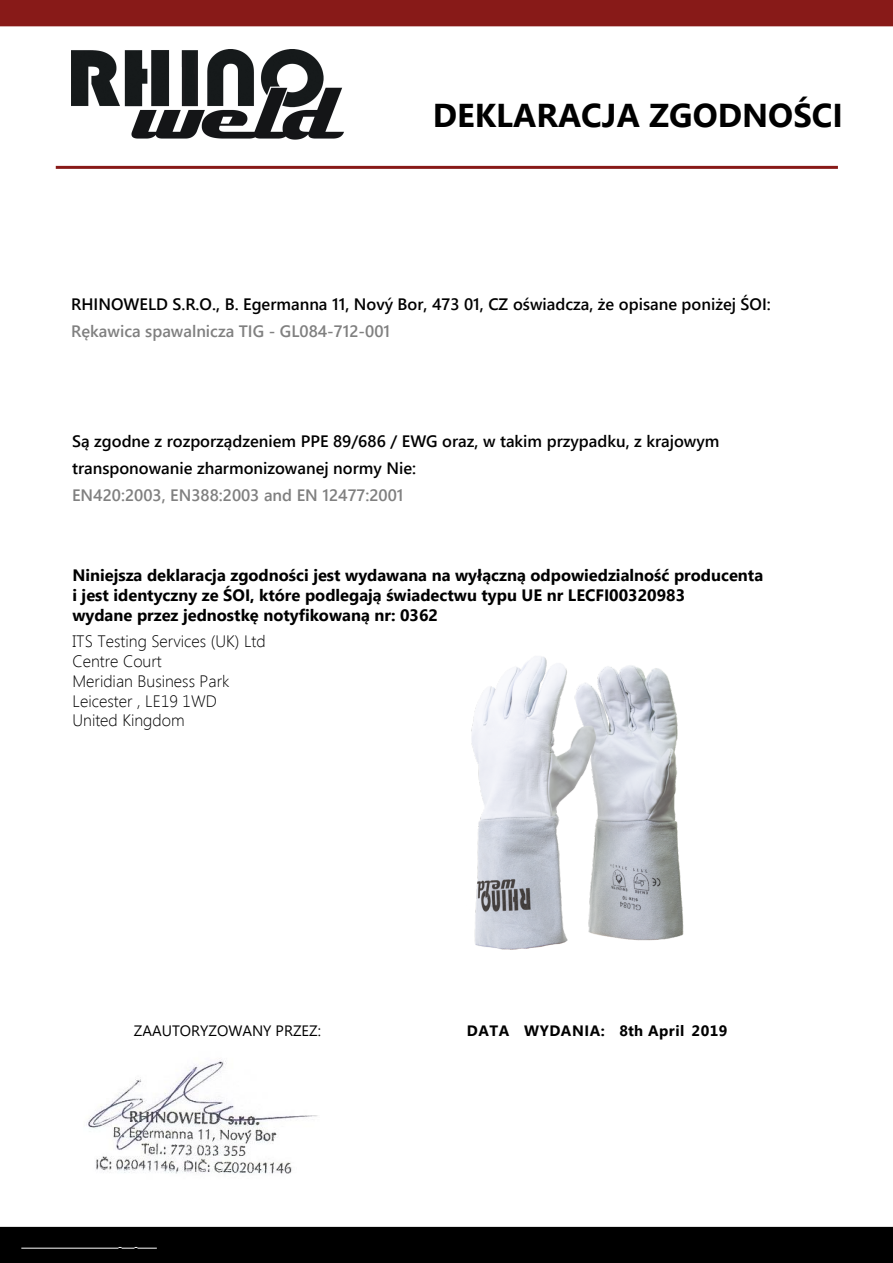
<style>
.page{position:relative;width:893px;height:1263px;background:#fff}
.page>*{position:absolute;margin:0;border:0;box-sizing:border-box;transform-origin:0 0}
.t1{font:700 33px "Segoe UI";color:#000}
.t2{font:600 16.5px/26.8px "Segoe UI";color:#000}
.t3{font:700 16.5px/19.8px "Segoe UI";color:#000}
.t4{font:300 16.5px/19.8px "Segoe UI";color:#000}
.t5{font:600 16.5px "Segoe UI";color:#808080}
.t6{font:700 15px "Segoe UI";letter-spacing:.035em;color:#000}
.t7{font:15px "Segoe UI";color:#000}
.s1{font-style:inherit}
</style>
<div class="page">
<div style="left:0;top:0;width:893px;height:26px;background:#881a18"></div>
<hr style="left:56px;top:166px;width:782px;height:3px;background:#881a18">
<div style="left:0;top:1227px;width:893px;height:36px;background:#000"></div>
<img style="left:71px;top:50px;width:273px;height:90px">
<img style="left:88px;top:1060px;width:230px;height:114px">
<img style="left:471px;top:656px;width:213px;height:294px">
<h1 class="t1" style="left:433px;top:84px;width:412px">DEKLARACJA ZGODNOŚCI</h1>
<p class="t2" style="left:71px;top:290px;width:701px">RHINOWELD S.R.O., B. Egermanna 11, Nový Bor, 473 01, CZ oświadcza, że opisane poniżej ŚOI:</p>
<p class="t5" style="left:71px;top:316px;width:320px">Rękawica spawalnicza TIG - GL084-712-001</p>
<p class="t2" style="left:72px;top:426px;width:649px">Są zgodne z rozporządzeniem PPE 89/686 / EWG oraz, w takim przypadku, z krajowym transponowanie zharmonizowanej normy Nie:</p>
<p class="t5" style="left:72px;top:483px;width:333px">EN420:2003, EN388:2003 and EN 12477:2001</p>
<p class="t3" style="left:72px;top:564px;width:692px">Niniejsza deklaracja zgodności jest wydawana na wyłączną odpowiedzialność producenta i jest identyczny ze ŚOI, które podlegają świadectwu typu UE nr LECFI00320983<br>wydane przez jednostkę notyfikowaną nr: 0362</p>
<p class="t4" style="left:73px;top:631px;width:195px">ITS Testing Services (UK) Ltd<br>Centre Court<br>Meridian Business Park<br>Leicester , LE19 1WD<br>United Kingdom</p>
<p class="t7" style="left:134px;top:1020px;width:189px">ZAAUTORYZOWANY PRZEZ:</p>
<p class="t6" style="left:467px;top:1016px;width:262px">DATA WYDANIA<span class="s1">:</span> 8th April 2019</p>
</div>
